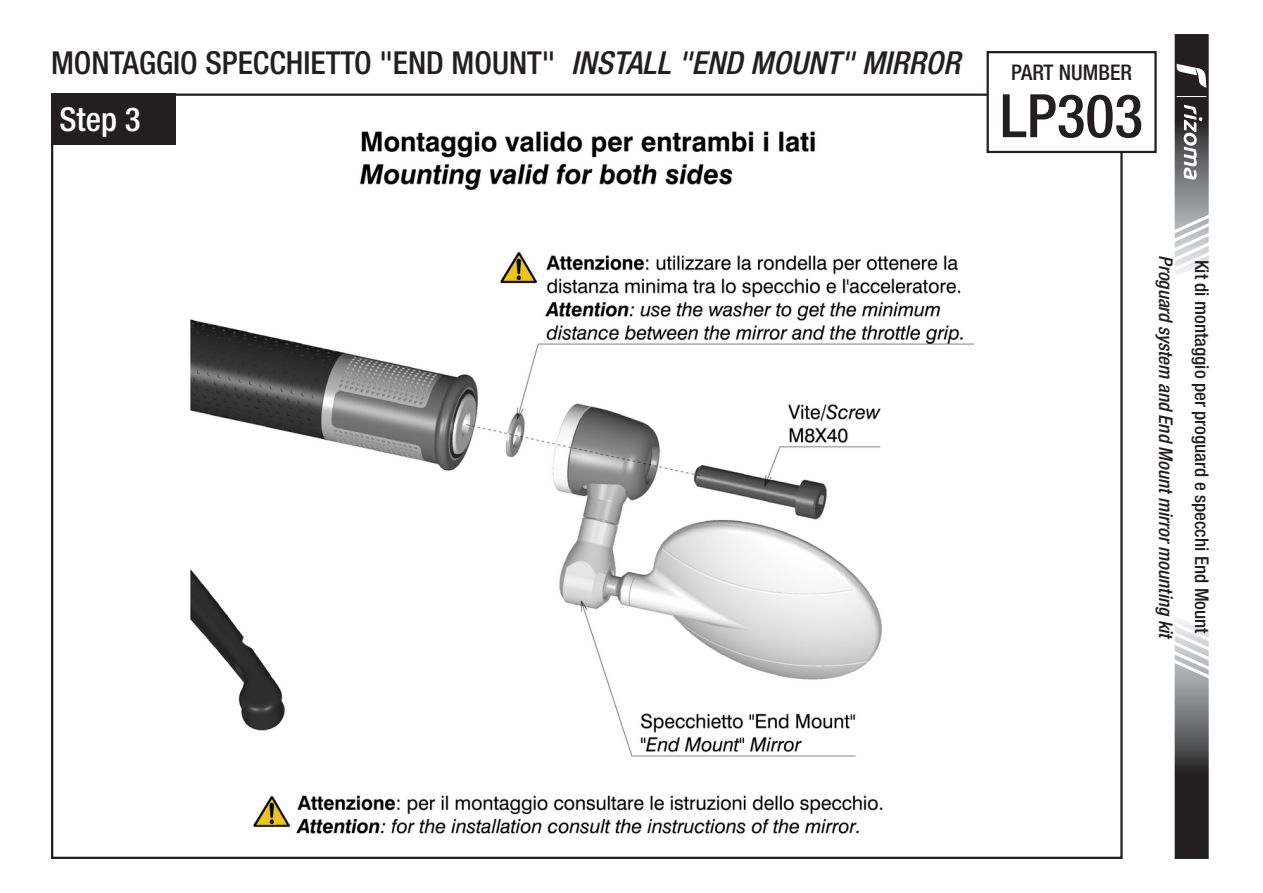
<style>
.page{position:relative;width:1263px;height:893px;background:#fff}
.page>*{position:absolute;margin:0;border:0;box-sizing:border-box;transform-origin:0 0}
.t1{font:500 condensed 60px "Helvetica Neue LT Std";color:#231f20}
.t2{font:500 condensed 33px "Helvetica Neue LT Std";color:#fff}
.t3{font:500 condensed 31.8px "Helvetica Neue LT Std";color:#231f20}
.t4{font:500 condensed 21.6px "Helvetica Neue LT Std";color:#231f20}
.t5{font:italic 500 condensed 18.9px "Helvetica Neue LT Std";color:#231f20}
.t6{font:500 condensed 18.9px "Helvetica Neue LT Std";color:#231f20}
.s1{font-style:italic}
</style>
<div class="page">
<img style="left:190px;top:131px;width:800px;height:703px">
<div style="left:51px;top:94px;width:124px;height:51px;background:#231f20"></div>
<svg style="left:1174px;top:620px;width:35px;height:239px;background:#706f70"></svg>
<svg style="left:1174px;top:34px;width:35px;height:240px"></svg>
<div style="left:988px;top:52px;width:167px;height:100px;background:#fff"></div>
<div style="left:986px;top:51px;width:171px;height:102px;border:2px solid #231f20"></div>
<p class="t3" style="left:51px;top:43px;width:911px">MONTAGGIO SPECCHIETTO "END MOUNT" <span class="s1">INSTALL "END MOUNT" MIRROR</span></p>
<p class="t2" style="left:60px;top:99px;width:83px">Step 3</p>
<p class="t4" style="left:1011px;top:59px;width:122px">PART NUMBER</p>
<h1 class="t1" style="left:1000px;top:80px;width:145px">LP303</h1>
<p class="t5" style="left:1177px;top:255px;width:386px;rotate:90deg">Proguard system and End Mount mirror mounting kit</p>
<p class="t6" style="left:1213px;top:259px;width:375px;rotate:90deg">Kit di montaggio per proguard e specchi End Mount</p>
</div>
